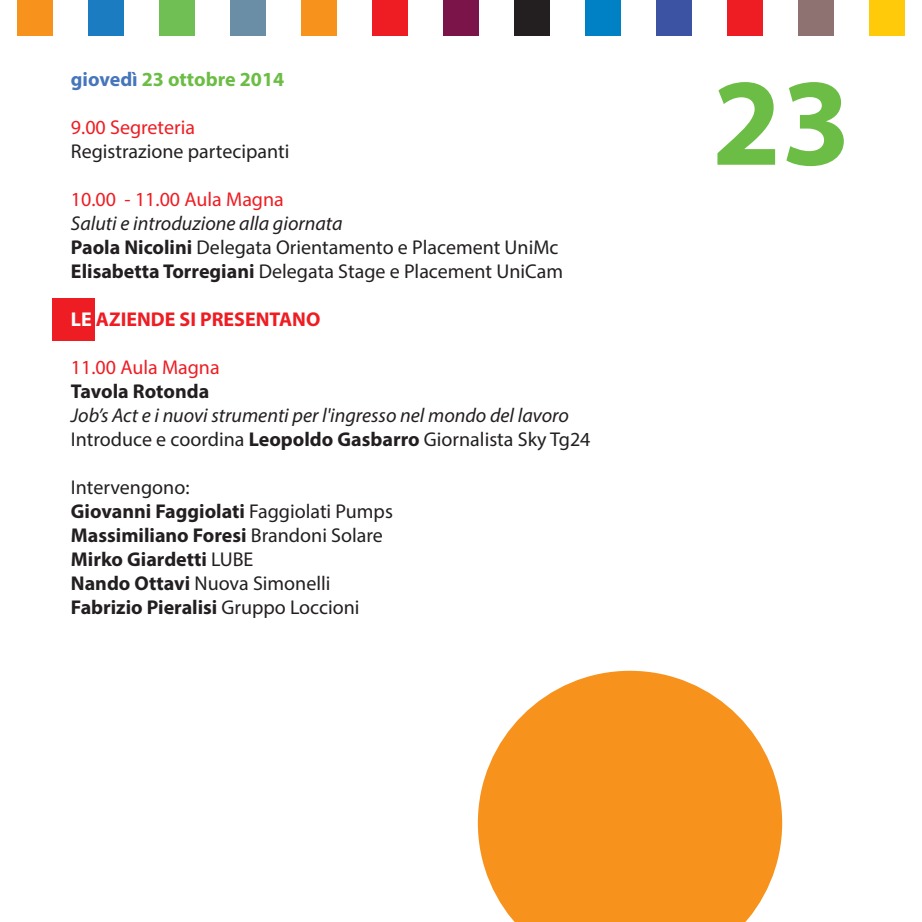
<style>
.page{position:relative;width:922px;height:922px;background:#fff}
.page>*{position:absolute;margin:0;border:0;box-sizing:border-box;transform-origin:0 0}
.t1{font:700 125px "Myriad Pro";color:#6cbd45}
.t2{font:700 20px/24px "Myriad Pro";color:#231f20}
.t3{font:20px/24px "Myriad Pro";color:#231f20}
.t4{font:italic 20px/24px "Myriad Pro";color:#231f20}
.t5{font:20px "Myriad Pro";color:#ee1d23}
.t6{font:700 20px "Myriad Pro";color:#ee1d23}
.t7{font:700 20px "Myriad Pro";color:#6cbd45}
.s1{color:#4675bb}
.s2{font-style:italic}
.s3{font-weight:700}
.s4{color:#fff}
.s5{font-style:normal}
.s6{font-weight:700;font-style:normal}
.s7{font-weight:400}
</style>
<div class="page">
<div style="left:52px;top:298px;width:43px;height:43px;background:#ee1d23"></div>
<div style="left:18px;top:0;width:35px;height:35px;background:#f7931d"></div>
<div style="left:89px;top:0;width:35px;height:35px;background:#1b7cc1"></div>
<div style="left:159px;top:0;width:36px;height:35px;background:#6fbf54"></div>
<div style="left:230px;top:0;width:36px;height:35px;background:#6b8ea7"></div>
<div style="left:301px;top:0;width:36px;height:35px;background:#f7931d"></div>
<div style="left:372px;top:0;width:35px;height:35px;background:#ee1d23"></div>
<div style="left:443px;top:0;width:35px;height:35px;background:#7b1549"></div>
<div style="left:514px;top:0;width:35px;height:35px;background:#231f20"></div>
<div style="left:585px;top:0;width:35px;height:35px;background:#0080c5"></div>
<div style="left:656px;top:0;width:35px;height:35px;background:#3c53a3"></div>
<div style="left:726px;top:0;width:36px;height:35px;background:#ee1d23"></div>
<div style="left:797px;top:0;width:36px;height:35px;background:#8e7171"></div>
<div style="left:868px;top:0;width:36px;height:35px;background:#feca0a"></div>
<svg style="left:477px;top:670px;width:305px;height:251px;fill:#f7931d"></svg>
<p class="t7" style="left:71px;top:72px;width:215px"><span class="s1">giovedì</span> 23 ottobre 2014</p>
<p class="t5" style="left:71px;top:120px;width:126px">9.00 Segreteria</p>
<p class="t3" style="left:71px;top:141px;width:220px">Registrazione partecipanti</p>
<p class="t5" style="left:71px;top:192px;width:214px">10.00 - 11.00 Aula Magna</p>
<p class="t3" style="left:71px;top:213px;width:493px"><span class="s2">Saluti e introduzione alla giornata<br></span><span class="s3">Paola Nicolini</span> Delegata Orientamento e Placement UniMc<br><span class="s3">Elisabetta Torregiani</span> Delegata Stage e Placement UniCam</p>
<p class="t6" style="left:71px;top:312px;width:251px"><span class="s4">LE</span> AZIENDE SI PRESENTANO</p>
<p class="t5" style="left:71px;top:360px;width:150px">11.00 Aula Magna</p>
<p class="t2" style="left:71px;top:381px;width:140px">Tavola Rotonda</p>
<p class="t4" style="left:71px;top:405px;width:521px">Job’s Act e i nuovi strumenti per l'ingresso nel mondo del lavoro<br><span class="s5">Introduce e coordina</span> <span class="s6">Leopoldo Gasbarro</span> <span class="s5">Giornalista Sky Tg24</span></p>
<p class="t2" style="left:71px;top:477px;width:323px"><span class="s7">Intervengono:<br></span>Giovanni Faggiolati <span class="s7">Faggiolati Pumps<br></span>Massimiliano Foresi <span class="s7">Brandoni Solare<br></span>Mirko Giardetti <span class="s7">LUBE<br></span>Nando Ottavi <span class="s7">Nuova Simonelli<br></span>Fabrizio Pieralisi <span class="s7">Gruppo Loccioni</span></p>
<h1 class="t1" style="left:712px;top:76px;width:140px">23</h1>
</div>
